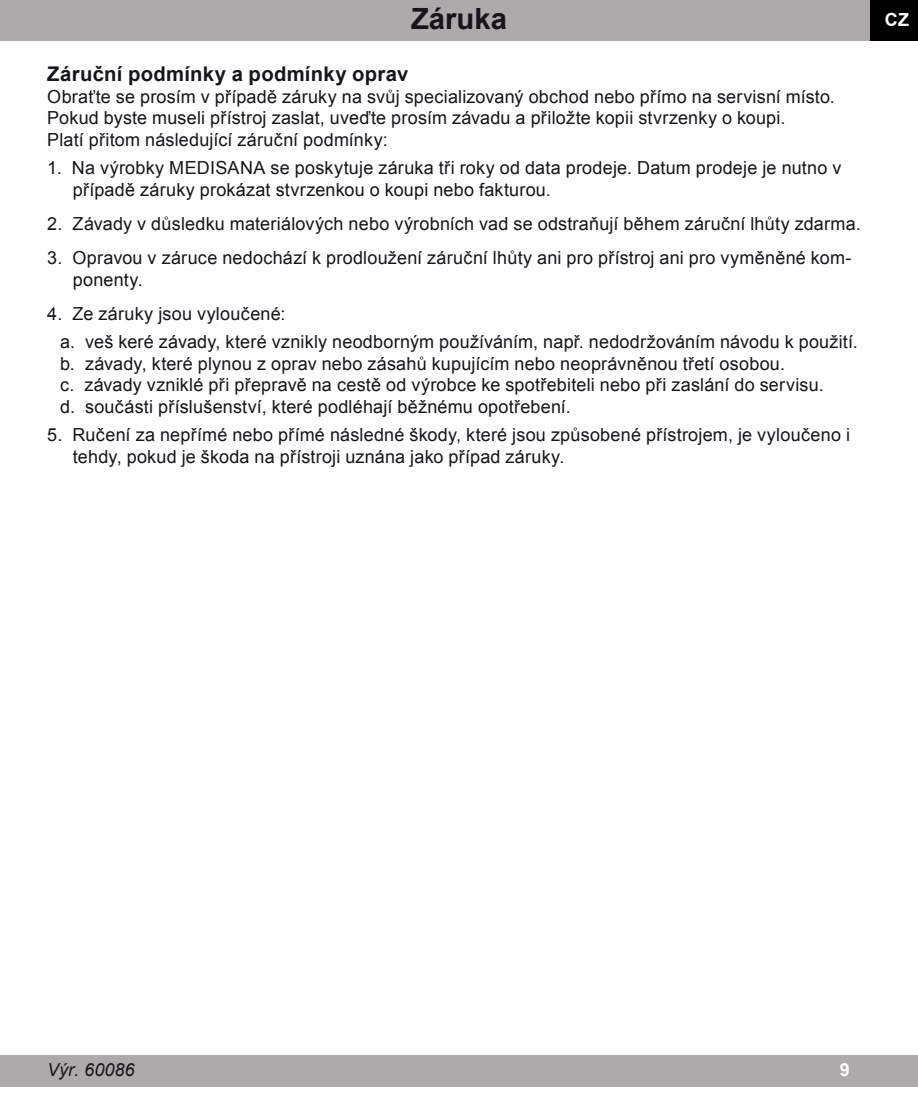
<style>
.page{position:relative;width:918px;height:1109px;background:#fff}
.page>*{position:absolute;margin:0;border:0;box-sizing:border-box;transform-origin:0 0}
.t1{font:700 29.25px "Arial";color:#17151a}
.t2{font:700 20.25px "Arial";letter-spacing:.015em;color:#17151a}
.t3{font:18px/21.6px "Arial";letter-spacing:.01em;color:#17151a}
.t4{font:italic 18px "Arial";color:#17151a}
.t5{font:700 18px "Arial";color:#fff}
</style>
<div class="page">
<div style="left:0;top:0;width:917px;height:41px;background:#adaaab"></div>
<div style="left:870px;top:0;width:47px;height:41px;background:#000001"></div>
<div style="left:0;top:1055px;width:917px;height:32px;background:#adaaab"></div>
<h1 class="t1" style="left:411px;top:-1px;width:97px">Záruka</h1>
<p class="t2" style="left:47px;top:61px;width:362px">Záruční podmínky a podmínky oprav</p>
<p class="t3" style="left:47px;top:86px;width:789px">Obraťte se prosím v případě záruky na svůj specializovaný obchod nebo přímo na servisní místo.<br>Pokud byste museli přístroj zaslat, uveďte prosím závadu a přiložte kopii stvrzenky o koupi.<br>Platí přitom následující záruční podmínky:</p>
<p class="t3" style="left:73px;top:157px;width:770px;text-indent:-26px">1. Na výrobky MEDISANA se poskytuje záruka tři roky od data prodeje. Datum prodeje je nutno v případě záruky prokázat stvrzenkou o koupi nebo fakturou.</p>
<p class="t3" style="left:47px;top:213px;width:815px">2. Závady v důsledku materiálových nebo výrobních vad se odstraňují během záruční lhůty zdarma.</p>
<p class="t3" style="left:73px;top:247px;width:780px;text-indent:-26px">3. Opravou v záruce nedochází k prodloužení záruční lhůty ani pro přístroj ani pro vyměněné kom&shy;ponenty.</p>
<p class="t3" style="left:60px;top:300px;width:799px;line-height:27.9px;text-indent:-13px">4. Ze záruky jsou vyloučené:<br>a. veš keré závady, které vznikly neodborným používáním, např. nedodržováním návodu k použití.</p>
<p class="t3" style="left:60px;top:353px;width:765px">b. závady, které plynou z oprav nebo zásahů kupujícím nebo neoprávněnou třetí osobou.<br>c. závady vzniklé při přepravě na cestě od výrobce ke spotřebiteli nebo při zaslání do servisu. d. součásti příslušenství, které podléhají běžnému opotřebení.</p>
<p class="t3" style="left:73px;top:424px;width:778px;text-indent:-26px">5. Ručení za nepřímé nebo přímé následné škody, které jsou způsobené přístrojem, je vyloučeno i tehdy, pokud je škoda na přístroji uznána jako případ záruky.</p>
<p class="t5" style="left:884px;top:7px;width:25px">CZ</p>
<p class="t4" style="left:47px;top:1058px;width:89px">Výr. 60086</p>
<p class="t5" style="left:839px;top:1058px;width:12px">9</p>
</div>
